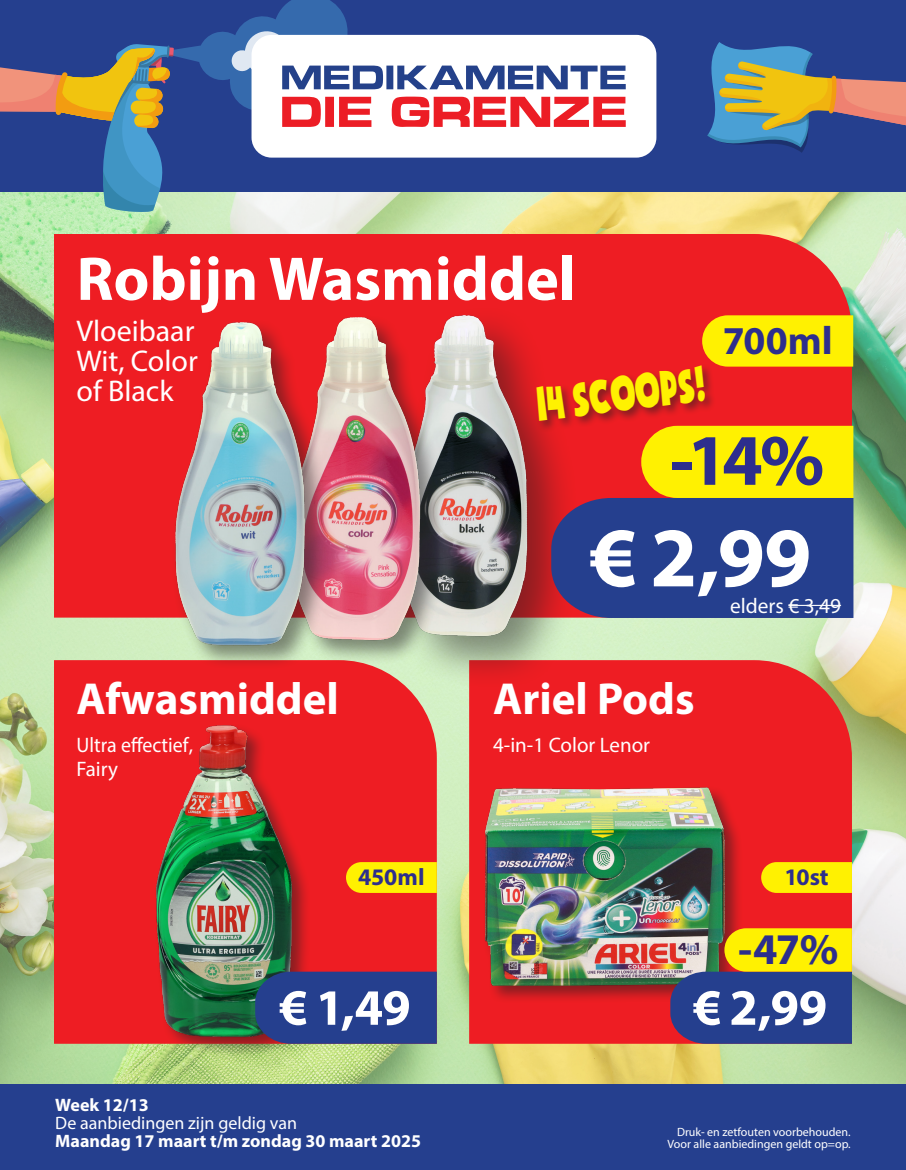
<style>
.page{position:relative;width:906px;height:1170px;background:#fff}
.page>*{position:absolute;margin:0;border:0;box-sizing:border-box;transform-origin:0 0}
.intro{font:700 85.2px "Myriad Pro";color:#fff}
.intro-2{font:700 73.05px "Myriad Pro";color:#2d2e8d}
.t1{font:700 62.25px "Myriad Pro";color:#fff}
.t2{font:54.6px "Soupof Justice";color:#fff101;scale:.67 1}
.intro-3{font:700 51.3px "Myriad Pro";color:#fff}
.t3{font:700 45px "Myriad Pro";color:#fff}
.intro-4{font:700 43.95px "Myriad Pro";color:#2d2e8d}
.intro-5{font:700 39.6px "Myriad Pro";color:#2d2e8d}
.t4{font:30px "Myriad Pro";color:#fff}
.intro-6{font:700 23.85px "Myriad Pro";letter-spacing:-.005em;color:#2d2e8d}
.t5{font:21.3px "Myriad Pro";color:#fff}
.t6{font:21px "Myriad Pro";color:#fff}
.t7{font:21px "Myriad Pro";color:#fff;scale:.95 1}
.intro-7{font:700 18px "Myriad Pro";color:#fff}
.intro-8{font:18px "Myriad Pro";color:#fff}
.intro-9{font:12px "Myriad Pro";color:#fff}
</style>
<div class="page">
<img style="left:0;top:191px;width:906px;height:893px">
<div style="left:54px;top:234px;width:798px;height:383px;background:#ee1d23"></div>
<div style="left:54px;top:660px;width:383px;height:383px;background:#ee1d23"></div>
<div style="left:469px;top:660px;width:383px;height:383px;background:#ee1d23"></div>
<div style="left:0;top:0;width:906px;height:191px;background:#253f8e"></div>
<div style="left:0;top:1084px;width:906px;height:85px;background:#253f8e"></div>
<div style="left:251px;top:35px;width:405px;height:123px;background:#fff;border-radius:20px"></div>
<svg style="left:0;top:0;width:626px;height:212px"></svg>
<svg style="left:707px;top:42px;width:199px;height:111px"></svg>
<div style="left:482px;top:785px;width:261px;height:218px;background:#231f20;opacity:.5"></div>
<img style="left:472px;top:782px;width:266px;height:210px">
<div style="left:154px;top:722px;width:157px;height:333px;background:#231f20;opacity:.5"></div>
<img style="left:152px;top:714px;width:148px;height:332px">
<div style="left:388px;top:305px;width:192px;height:384px;background:#231f20;opacity:.5"></div>
<img style="left:392px;top:298px;width:139px;height:355px">
<div style="left:288px;top:314px;width:157px;height:351px;background:#231f20;opacity:.5"></div>
<img style="left:272px;top:300px;width:152px;height:358px">
<div style="left:171px;top:318px;width:159px;height:351px;background:#231f20;opacity:.5"></div>
<img style="left:172px;top:304px;width:151px;height:358px">
<svg style="left:551px;top:426px;width:302px;height:192px;background:#77675b"></svg>
<div style="left:702px;top:315px;width:151px;height:51px;background:#fff101"></div>
<svg style="left:346px;top:862px;width:91px;height:30px;background:#fee802"></svg>
<div style="left:255px;top:971px;width:182px;height:72px;background:#253f8e"></div>
<svg style="left:761px;top:862px;width:91px;height:30px;background:#fee802"></svg>
<svg style="left:670px;top:928px;width:182px;height:115px;background:#6e7565"></svg>
<div style="left:534px;top:363px;width:182px;height:69px;background:#231f20;opacity:.5"></div>
<p class="t1" style="left:77px;top:238px;width:501px">Robijn Wasmiddel</p>
<p class="t4" style="left:77px;top:312px;width:119px">Vloeibaar</p>
<p class="t4" style="left:77px;top:342px;width:123px">Wit, Color</p>
<p class="t4" style="left:77px;top:372px;width:98px">of Black</p>
<p class="t2" style="left:533px;top:381px;width:256px;rotate:-7deg">14 scoops!</p>
<p class="intro-5" style="left:723px;top:315px;width:111px">700ml</p>
<p class="intro-2" style="left:670px;top:412px;width:156px">-14%</p>
<p class="t3" style="left:77px;top:670px;width:264px">Afwasmiddel</p>
<p class="t7" style="left:77px;top:731px;width:124px">Ultra effectief,</p>
<p class="t6" style="left:77px;top:755px;width:43px">Fairy</p>
<p class="intro-6" style="left:358px;top:861px;width:68px">450ml</p>
<p class="intro-3" style="left:279px;top:973px;width:133px">€ 1,49</p>
<p class="intro-7" style="left:55px;top:1093px;width:95px">Week 12/13</p>
<p class="intro-8" style="left:55px;top:1111px;width:243px">De aanbiedingen zijn geldig van</p>
<p class="intro-7" style="left:55px;top:1129px;width:367px">Maandag 17 maart t/m zondag 30 maart 2025</p>
<p class="intro" style="left:590px;top:502px;width:223px">€ 2,99</p>
<p class="t5" style="left:730px;top:592px;width:113px">elders € 3,49</p>
<p class="t3" style="left:493px;top:670px;width:203px">Ariel Pods</p>
<p class="t6" style="left:493px;top:731px;width:158px">4-in-1 Color Lenor</p>
<p class="intro-6" style="left:784px;top:861px;width:46px">10st</p>
<p class="intro-4" style="left:738px;top:920px;width:102px">-47%</p>
<p class="intro-3" style="left:693px;top:973px;width:136px">€ 2,99</p>
<p class="intro-9" style="left:677px;top:1124px;width:175px">Druk- en zetfouten voorbehouden.</p>
<p class="intro-9" style="left:667px;top:1136px;width:184px">Voor alle aanbiedingen geldt op=op.</p>
</div>
